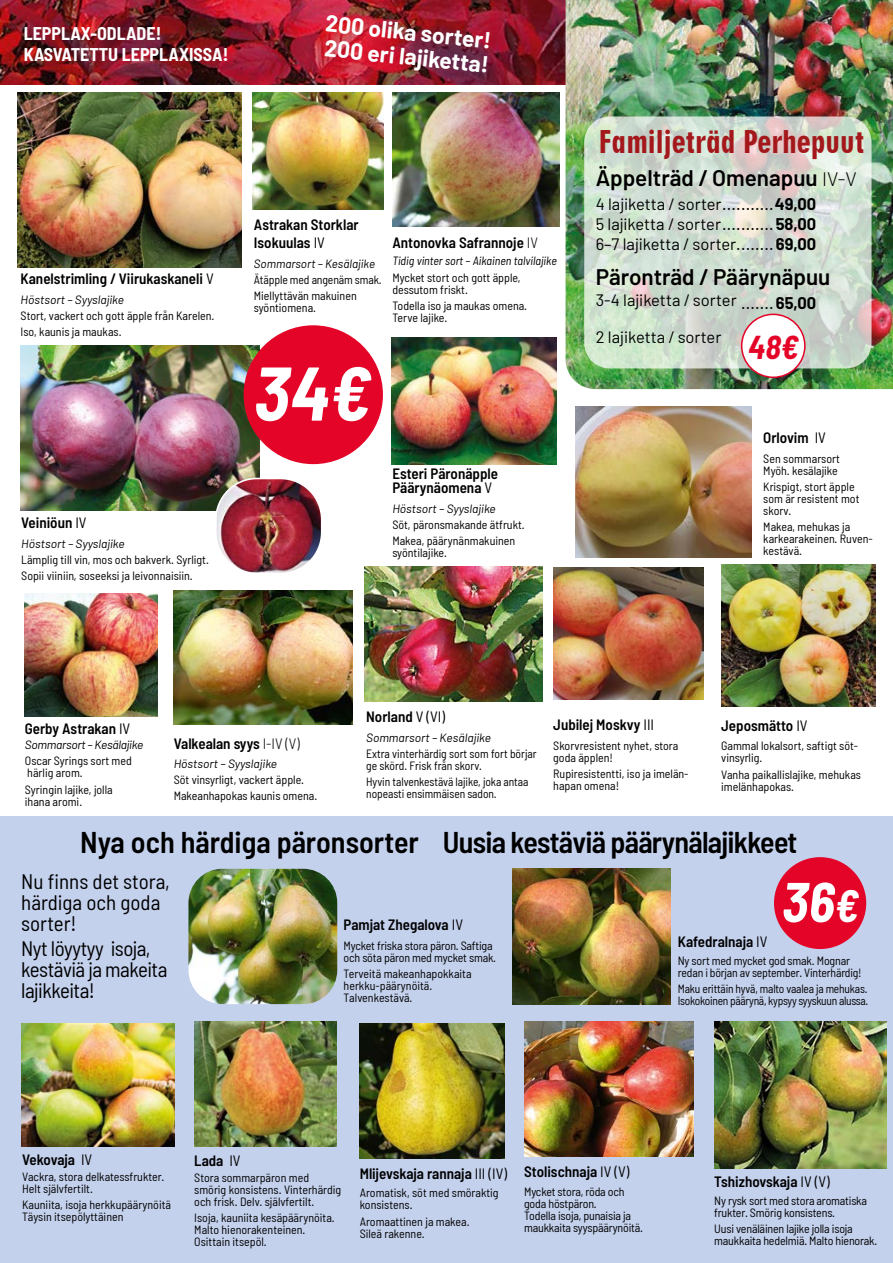
<style>
.page{position:relative;width:893px;height:1263px;background:#fff}
.page>*{position:absolute;margin:0;border:0;box-sizing:border-box;transform-origin:0 0}
.t1{font:italic 700 semi-condensed 75.9px "Barlow";color:#fff}
.t2{font:italic 700 semi-condensed 55.95px "Barlow";color:#fff}
.t3{font:italic 700 semi-condensed 32.25px "Barlow";color:#e40428}
.t4{font:600 semi-condensed 30px "Barlow";letter-spacing:-.025em;color:#000}
.t5{font:30px "Geometric 706 BT Black Condensed B";color:#a4181c}
.t6{font:700 22.8px/24.6px "Barlow";color:#fff}
.t7{font:600 22.5px "Barlow";color:#000}
.t8{font:semi-condensed 21px/21px "Barlow";letter-spacing:-.025em;color:#000}
.t9{font:semi-condensed 21px/21px "Barlow";color:#000}
.t10{font:700 semi-condensed 18px/21.6px "Barlow";color:#fff}
.t11{font:16.5px/19.8px "Barlow";color:#000;text-align:justify}
.t12{font:600 semi-condensed 15px/17.7px "Barlow";color:#000}
.t13{font:semi-condensed 12px/12px "Barlow";color:#000}
.t14{font:italic 12px "Barlow";color:#000}
.t15{font:semi-condensed 12px/12px "Barlow";letter-spacing:-.025em;color:#000;scale:.96 1}
.t16{font:semi-condensed 12px/12px "Barlow";color:#000;scale:.96 1}
.t17{font:italic semi-condensed 12px "Barlow";color:#000}
.t18{font:italic 12px "Barlow";letter-spacing:-.025em;color:#000}
.s1{font-weight:400}
.s2{font-weight:300}
.s3{font-weight:300;font-size:19.5px}
.s4{font-weight:700}
.s5{font-size:44.25px}
</style>
<div class="page">
<img style="left:0;top:0;width:566px;height:85px">
<div style="left:0;top:816px;width:893px;height:447px;background:#c4d1ed"></div>
<img style="left:512px;top:868px;width:158px;height:136px">
<img style="left:25px;top:594px;width:133px;height:122px">
<img style="left:252px;top:92px;width:131px;height:117px">
<img style="left:18px;top:92px;width:224px;height:176px">
<img style="left:188px;top:869px;width:149px;height:135px">
<img style="left:359px;top:1023px;width:146px;height:135px">
<img style="left:392px;top:93px;width:168px;height:134px">
<img style="left:21px;top:345px;width:238px;height:166px">
<img style="left:391px;top:337px;width:166px;height:128px">
<img style="left:525px;top:1021px;width:168px;height:136px">
<img style="left:174px;top:590px;width:178px;height:134px">
<div style="left:774px;top:857px;width:92px;height:92px;background:#e40428;border-radius:50%"></div>
<img style="left:216px;top:478px;width:103px;height:93px">
<div style="left:215px;top:478px;width:107px;height:96px;border:2px solid #fff;border-radius:41px"></div>
<img style="left:721px;top:564px;width:155px;height:143px">
<img style="left:554px;top:567px;width:149px;height:132px">
<div style="left:244px;top:325px;width:139px;height:139px;background:#e40428;border-radius:50%"></div>
<img style="left:365px;top:567px;width:177px;height:135px">
<img style="left:194px;top:1021px;width:143px;height:125px">
<img style="left:21px;top:1023px;width:154px;height:123px">
<img style="left:715px;top:1021px;width:172px;height:147px">
<img style="left:566px;top:0;width:327px;height:389px">
<svg style="left:584px;top:116px;width:287px;height:252px;background:#d1dbcf"></svg>
<div style="left:742px;top:314px;width:63px;height:63px;background:#fff;border-radius:50%"></div>
<div style="left:741px;top:314px;width:65px;height:64px;border:2px solid #e40428;border-radius:50%"></div>
<img style="left:575px;top:406px;width:176px;height:151px">
<h3 class="t10" style="left:24px;top:22px;width:206px">LEPPLAX-ODLADE!<br>KASVATETTU LEPPLAXISSA!</h3>
<h3 class="t6" style="left:327px;top:11px;width:168px;rotate:6deg">200 olika sorter!<br>200 eri lajiketta!</h3>
<p class="t12" style="left:21px;top:270px;width:195px">Kanelstrimling / Viirukaskaneli <span class="s1">V</span></p>
<p class="t14" style="left:21px;top:292px;width:105px">Höstsort – Syyslajike</p>
<p class="t13" style="left:21px;top:307px;width:195px;line-height:16.2px">Stort, vackert och gott äpple från Karelen.<br>Iso, kaunis ja maukas.</p>
<p class="t12" style="left:21px;top:514px;width:67px">Veiniöun <span class="s1">IV</span></p>
<p class="t14" style="left:21px;top:536px;width:105px">Höstsort – Syyslajike</p>
<p class="t13" style="left:21px;top:551px;width:189px;line-height:16.2px">Lämplig till vin, mos och bakverk. Syrligt.<br>Sopii viiniin, soseeksi ja leivonnaisiin.</p>
<p class="t12" style="left:254px;top:216px;width:106px">Astrakan Storklar<br>Isokuulas <span class="s1">IV</span></p>
<p class="t14" style="left:254px;top:256px;width:123px">Sommarsort – Kesälajike</p>
<p class="t13" style="left:254px;top:271px;width:129px;line-height:16.2px">Ätäpple med angenäm smak.<br>Miellyttävän makuinen</p>
<p class="t13" style="left:254px;top:302px;width:64px">syöntiomena.</p>
<p class="t12" style="left:392px;top:233px;width:147px">Antonovka Safrannoje <span class="s2">IV</span></p>
<p class="t17" style="left:392px;top:253px;width:166px">Tidig vinter sort – Aikainen talvilajike</p>
<p class="t13" style="left:392px;top:271px;width:130px">Mycket stort och gott äpple, dessutom friskt.</p>
<p class="t13" style="left:392px;top:299px;width:136px">Todella iso ja maukas omena.<br>Terve lajike.</p>
<h1 class="t1" style="left:254px;top:346px;width:118px">34€</h1>
<p class="t12" style="left:392px;top:466px;width:107px;line-height:14.2px">Esteri Päronäpple<br>Päärynäomena <span class="s1">V</span></p>
<p class="t14" style="left:392px;top:501px;width:105px">Höstsort – Syyslajike</p>
<p class="t13" style="left:392px;top:516px;width:134px;line-height:16.2px">Söt, päronsmakande ätfrukt.<br>Makea, päärynänmakuinen</p>
<p class="t13" style="left:392px;top:547px;width:56px">syöntilajike.</p>
<h3 class="t5" style="left:599px;top:124px;width:267px">Familjeträd Perhepuut</h3>
<h3 class="t7" style="left:596px;top:164px;width:262px">Äppelträd / Omenapuu <span class="s3">IV-V</span></h3>
<h3 class="t11" style="left:596px;top:194px;width:222px">4 lajiketta / sorter...........<span class="s4">49,00<br></span>5 lajiketta / sorter...........<span class="s4">58,00<br></span>6–7 lajiketta / sorter........ <span class="s4">69,00</span></h3>
<h3 class="t7" style="left:596px;top:263px;width:236px">Päronträd / Päärynäpuu</h3>
<h3 class="t11" style="left:596px;top:290px;width:222px">3-4 lajiketta / sorter .......<span class="s4">65,00</span></h3>
<h3 class="t11" style="left:596px;top:326px;width:127px">2 lajiketta / sorter</h3>
<h3 class="t3" style="left:748px;top:327px;width:52px">48€</h3>
<p class="t12" style="left:763px;top:429px;width:64px">Orlovim <span class="s1">IV</span></p>
<p class="t13" style="left:763px;top:452px;width:78px">Sen sommarsort<br>Myöh. kesälajike</p>
<p class="t13" style="left:763px;top:480px;width:98px">Krispigt, stort äpple som är resistent mot skorv.</p>
<p class="t13" style="left:763px;top:521px;width:111px">Makea, mehukas ja karkearakeinen. Ruven&shy;kestävä.</p>
<p class="t12" style="left:25px;top:719px;width:107px">Gerby Astrakan <span class="s1">IV</span></p>
<p class="t18" style="left:25px;top:737px;width:120px">Sommarsort – Kesälajike</p>
<p class="t13" style="left:25px;top:755px;width:108px">Oscar Syrings sort med härlig arom.</p>
<p class="t13" style="left:25px;top:783px;width:89px">Syringin lajike, jolla ihana aromi.</p>
<p class="t12" style="left:174px;top:734px;width:127px">Valkealan syys <span class="s2">I-IV (V)</span></p>
<p class="t14" style="left:174px;top:756px;width:105px">Höstsort – Syyslajike</p>
<p class="t13" style="left:174px;top:771px;width:145px;line-height:16.2px">Söt vinsyrligt, vackert äpple.<br>Makeanhapokas kaunis omena.</p>
<p class="t12" style="left:366px;top:708px;width:80px">Norland <span class="s1">V (VI)</span></p>
<p class="t14" style="left:366px;top:730px;width:126px">Sommarsort – Kesälajike</p>
<p class="t13" style="left:366px;top:747px;width:172px">Extra vinterhärdig sort som fort börjar ge skörd. Frisk från skorv.</p>
<p class="t16" style="left:366px;top:776px;width:170px">Hyvin talvenkestävä lajike, joka antaa nopeasti ensimmäisen sadon.</p>
<p class="t12" style="left:553px;top:715px;width:102px">Jubilej Moskvy <span class="s1">III</span></p>
<p class="t13" style="left:553px;top:739px;width:127px">Skorvresistent nyhet, stora goda äpplen!</p>
<p class="t13" style="left:553px;top:767px;width:137px">Rupiresistentti, iso ja imelän&shy;hapan omena!</p>
<p class="t12" style="left:721px;top:716px;width:88px">Jeposmätto <span class="s1">IV</span></p>
<p class="t13" style="left:721px;top:740px;width:138px">Gammal lokalsort, saftigt söt&shy;vinsyrlig.</p>
<p class="t13" style="left:721px;top:768px;width:141px">Vanha paikallislajike, mehukas imelänhapokas.</p>
<h3 class="t4" style="left:80px;top:824px;width:719px">Nya och härdiga päronsorter Uusia kestäviä päärynälajikkeet</h3>
<h3 class="t9" style="left:21px;top:871px;width:150px">Nu finns det stora, härdiga och goda sorter!</h3>
<h3 class="t8" style="left:21px;top:938px;width:148px">Nyt löyytyy isoja, kestäviä ja makeita lajikkeita!</h3>
<p class="t12" style="left:678px;top:932px;width:91px">Kafedralnaja <span class="s1">IV</span></p>
<h2 class="t2" style="left:782px;top:867px;width:78px">36<span class="s5">€</span></h2>
<p class="t12" style="left:344px;top:916px;width:121px">Pamjat Zhegalova <span class="s1">IV</span></p>
<p class="t13" style="left:344px;top:939px;width:154px">Mycket friska stora päron. Saftiga och söta päron med mycket smak.</p>
<p class="t13" style="left:344px;top:968px;width:129px">Terveitä makeanhapokkaita herkku-päärynöitä.<br>Talvenkestävä.</p>
<p class="t13" style="left:678px;top:954px;width:185px">Ny sort med mycket god smak. Mognar redan i början av september. Vinterhärdig!</p>
<p class="t15" style="left:678px;top:982px;width:200px">Maku erittäin hyvä, malto vaalea ja mehukas.<br>Isokokoinen päärynä, kypsyy syyskuun alussa.</p>
<p class="t12" style="left:22px;top:1151px;width:72px">Vekovaja <span class="s1">IV</span></p>
<p class="t13" style="left:22px;top:1170px;width:144px">Vackra, stora delkatessfrukter.<br>Helt självfertilt.</p>
<p class="t13" style="left:22px;top:1198px;width:150px">Kauniita, isoja herkkupäärynöitä<br>Täysin itsepölyttäinen</p>
<p class="t12" style="left:194px;top:1152px;width:48px">Lada <span class="s1">IV</span></p>
<p class="t13" style="left:194px;top:1171px;width:149px">Stora sommarpäron med smörig konsistens. Vinterhärdig och frisk. Delv. självfertilt.</p>
<p class="t13" style="left:194px;top:1211px;width:142px">Isoja, kauniita kesäpäärynöita.<br>Malto hienorakenteinen.<br>Osittain itsepöl.</p>
<p class="t12" style="left:360px;top:1164px;width:149px">Mlijevskaja rannaja <span class="s1">III (IV)</span></p>
<p class="t13" style="left:360px;top:1187px;width:140px">Aromatisk, söt med smöraktig konsistens.</p>
<p class="t13" style="left:360px;top:1215px;width:111px">Aromaattinen ja makea.<br>Sileä rakenne.</p>
<p class="t12" style="left:524px;top:1162px;width:107px">Stolischnaja <span class="s1">IV (V)</span></p>
<p class="t13" style="left:524px;top:1185px;width:120px">Mycket stora, röda och goda höstpäron.<br>Todella isoja, punaisia ja maukkaita syyspäärynöitä.</p>
<p class="t12" style="left:714px;top:1172px;width:117px">Tshizhovskaja <span class="s1">IV (V)</span></p>
<p class="t13" style="left:714px;top:1194px;width:154px">Ny rysk sort med stora aromatiska frukter. Smörig konsistens.</p>
<p class="t13" style="left:714px;top:1222px;width:165px">Uusi venäläinen lajike jolla isoja maukkaita hedelmiä. Malto hienorak.</p>
</div>
